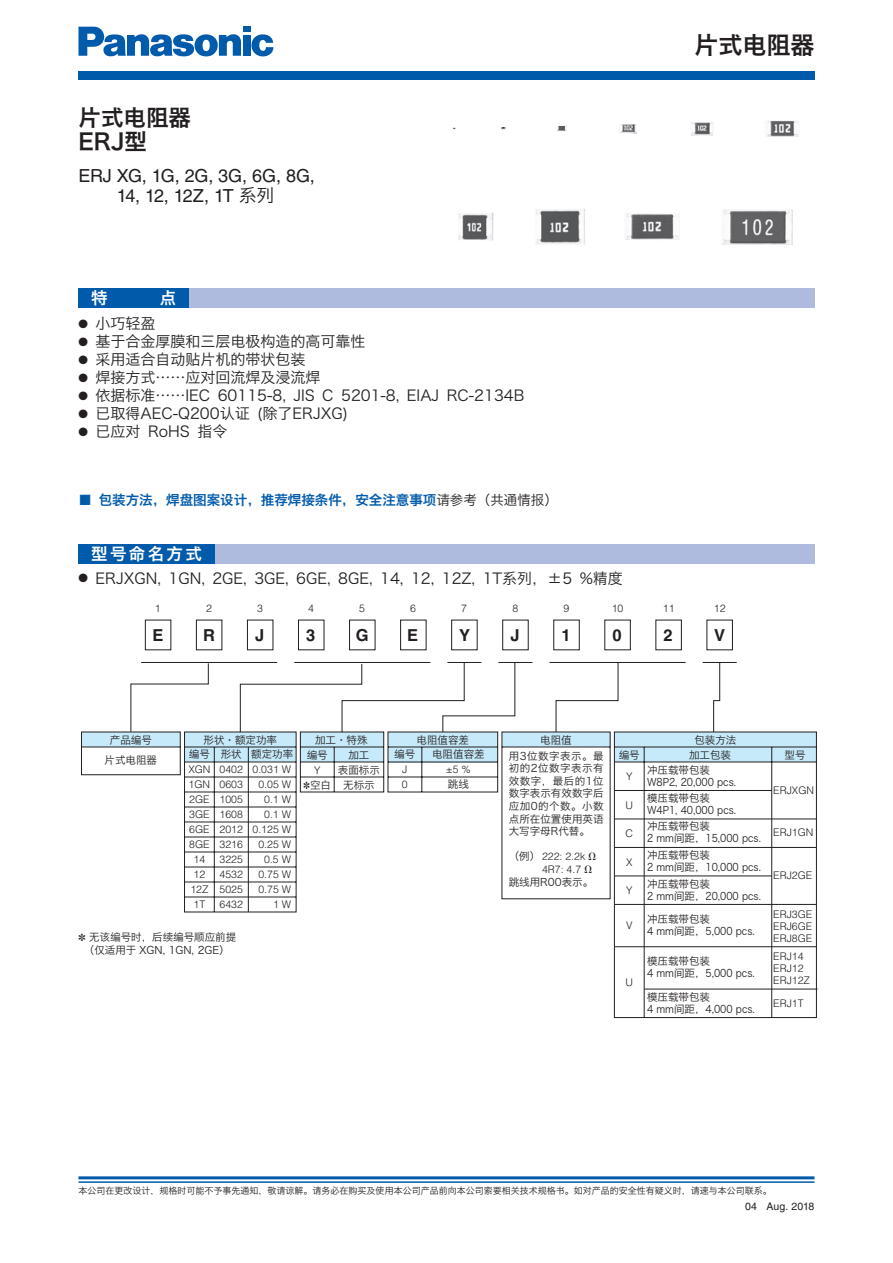
<style>
.page{position:relative;width:893px;height:1263px;background:#fff}
.page>*{position:absolute;margin:0;border:0;box-sizing:border-box;transform-origin:0 0}
.t1{font:24px "Hiragino Sans GB W6 G Bpc EUC H";color:#231f20}
.t2{font:22.5px/24px "Hiragino Sans GB W6 G Bpc EUC H";color:#231f20}
.t3{font:18px/19.5px "Helvetica LT Std";letter-spacing:-.025em;color:#231f20;text-align:center}
.t4{font:700 16.5px "Helvetica LT Std";color:#231f20}
.t5{font:16.5px "Hiragino Sans GB W6 G Bpc EUC H";letter-spacing:.14em;color:#fff}
.t6{font:15px "Hiragino Sans GB W3 G Bpc EUC H";color:#231f20}
.t7{font:13.5px "Hiragino Sans GB W6 G Bpc EUC H";color:#015aaa}
.t8{font:10.5px/12px "Hiragino Sans GB W3 G Bpc EUC H";color:#231f20}
.t9{font:300 10.5px/15px "Helvetica LT Std";color:#231f20}
.t10{font:10.5px "Helvetica LT Std";letter-spacing:.01em;color:#231f20}
.t11{font:9px "Hiragino Sans GB W3 G Bpc EUC H";color:#231f20}
.s1{font-family:"Hiragino Sans GB W3 G Bpc EUC H"}
.s2{font-family:"Hiragino Sans GB W3 G Bpc EUC H";color:#231f20}
.s3{font-family:"Hiragino Sans GB W3 G Bpc EUC H";font-weight:400}
</style>
<div class="page">
<hr style="left:78px;top:1176px;width:736px;height:3px;background:#015aaa">
<hr style="left:78px;top:1181px;width:736px;height:2px;background:#015aaa">
<div style="left:78px;top:71px;width:736px;height:9px;background:#015aaa"></div>
<svg style="left:78px;top:27px;width:163px;height:30px"></svg>
<div style="left:242px;top:35px;width:8px;height:21px;background:#015aaa"></div>
<div style="left:242px;top:27px;width:8px;height:5px;background:#015aaa"></div>
<svg style="left:251px;top:34px;width:22px;height:22px"></svg>
<img style="left:453px;top:120px;width:346px;height:125px">
<svg style="left:81px;top:619px;width:601px;height:294px"></svg>
<svg style="left:501px;top:731px;width:316px;height:287px"></svg>
<hr style="left:498px;top:662px;width:34px;height:1px;background:#231f20">
<hr style="left:549px;top:662px;width:136px;height:1px;background:#231f20">
<hr style="left:702px;top:662px;width:34px;height:1px;background:#231f20">
<hr style="left:248px;top:747px;width:1px;height:165px;background:#231f20">
<svg style="left:130px;top:663px;width:79px;height:69px"></svg>
<svg style="left:240px;top:662px;width:275px;height:71px"></svg>
<svg style="left:555px;top:663px;width:63px;height:69px"></svg>
<svg style="left:713px;top:663px;width:7px;height:69px"></svg>
<hr style="left:614px;top:819px;width:202px;height:1px;background:#231f20">
<hr style="left:614px;top:790px;width:157px;height:1px;background:#231f20">
<hr style="left:614px;top:847px;width:202px;height:1px;background:#231f20">
<hr style="left:614px;top:904px;width:202px;height:1px;background:#231f20">
<hr style="left:614px;top:876px;width:157px;height:1px;background:#231f20">
<hr style="left:644px;top:989px;width:173px;height:1px;background:#231f20">
<hr style="left:614px;top:946px;width:202px;height:1px;background:#231f20">
<div style="left:78px;top:544px;width:737px;height:19px;background:#aebade"></div>
<div style="left:78px;top:544px;width:137px;height:19px;background:#015aaa"></div>
<div style="left:78px;top:289px;width:737px;height:19px;background:#aebade"></div>
<div style="left:78px;top:289px;width:111px;height:19px;background:#015aaa"></div>
<svg style="left:588px;top:853px;width:8px;height:7px"></svg>
<svg style="left:584px;top:866px;width:8px;height:7px"></svg>
<h1 class="t1" style="left:694px;top:36px;width:121px">片式电阻器</h1>
<h2 class="t2" style="left:78px;top:109px;width:114px">片式电阻器<br>ERJ型</h2>
<h3 class="t3" style="left:78px;top:166px;width:238px">ERJ XG, 1G, 2G, 3G, 6G, 8G,<br>14, 12, 12Z, 1T <span class="s1">系列</span></h3>
<h3 class="t5" style="left:91px;top:292px;width:18px">特</h3>
<h3 class="t5" style="left:160px;top:292px;width:18px">点</h3>
<h3 class="t6" style="left:78px;top:318px;width:79px">● 小巧轻盈</h3>
<h3 class="t6" style="left:78px;top:336px;width:289px">● 基于合金厚膜和三层电极构造的高可靠性</h3>
<h3 class="t6" style="left:78px;top:354px;width:229px">● 采用适合自动贴片机的带状包装</h3>
<h3 class="t6" style="left:78px;top:372px;width:244px">● 焊接方式……应对回流焊及浸流焊</h3>
<h3 class="t6" style="left:78px;top:390px;width:447px">● 依据标准……IEC 60115-8, JIS C 5201-8, EIAJ RC-2134B</h3>
<h3 class="t6" style="left:78px;top:408px;width:271px">● 已取得AEC-Q200认证 (除了ERJXG)</h3>
<h3 class="t6" style="left:78px;top:426px;width:150px">● 已应对 RoHS 指令</h3>
<p class="t7" style="left:78px;top:495px;width:481px">■ 包装方法，焊盘图案设计，推荐焊接条件，安全注意事项<span class="s2">请参考（共通情报）</span></p>
<h3 class="t5" style="left:91px;top:548px;width:112px">型号命名方式</h3>
<h3 class="t6" style="left:78px;top:572px;width:546px">● ERJXGN, 1GN, 2GE, 3GE, 6GE, 8GE, 14, 12, 12Z, 1T系列，±5 %精度</h3>
<p class="t9" style="left:155px;top:601px;width:7px">1</p>
<p class="t9" style="left:206px;top:601px;width:7px">2</p>
<p class="t9" style="left:257px;top:601px;width:7px">3</p>
<p class="t9" style="left:308px;top:601px;width:7px">4</p>
<p class="t9" style="left:359px;top:601px;width:7px">5</p>
<p class="t9" style="left:410px;top:601px;width:7px">6</p>
<p class="t9" style="left:461px;top:601px;width:7px">7</p>
<p class="t9" style="left:512px;top:601px;width:7px">8</p>
<p class="t9" style="left:563px;top:601px;width:7px">9</p>
<p class="t9" style="left:611px;top:601px;width:13px">10</p>
<p class="t9" style="left:662px;top:601px;width:13px">11</p>
<p class="t9" style="left:713px;top:601px;width:13px">12</p>
<h3 class="t4" style="left:153px;top:625px;width:13px">E</h3>
<h3 class="t4" style="left:203px;top:625px;width:13px">R</h3>
<h3 class="t4" style="left:255px;top:625px;width:11px">J</h3>
<h3 class="t4" style="left:306px;top:625px;width:11px">3</h3>
<h3 class="t4" style="left:356px;top:625px;width:14px">G</h3>
<h3 class="t4" style="left:407px;top:625px;width:13px">E</h3>
<h3 class="t4" style="left:459px;top:625px;width:13px">Y</h3>
<h3 class="t4" style="left:510px;top:625px;width:11px">J</h3>
<h3 class="t4" style="left:561px;top:625px;width:11px">1</h3>
<h3 class="t4" style="left:612px;top:625px;width:11px">0</h3>
<h3 class="t4" style="left:663px;top:625px;width:11px">2</h3>
<h3 class="t4" style="left:714px;top:625px;width:13px">V</h3>
<p class="t8" style="left:540px;top:735px;width:33px">电阻值</p>
<p class="t8" style="left:694px;top:735px;width:43px">包装方法</p>
<p class="t8" style="left:618px;top:750px;width:22px">编号</p>
<p class="t8" style="left:784px;top:750px;width:22px">型号</p>
<p class="t8" style="left:110px;top:735px;width:43px">产品编号</p>
<p class="t8" style="left:251px;top:734px;width:43px;line-height:14.7px;text-indent:-48px">形状·额定功率<br>额定功率</p>
<p class="t9" style="left:252px;top:763px;width:40px;text-align:right">0.031 W<br>0.05 W<br>0.1 W<br>0.1 W<br>0.125 W<br>0.25 W<br>0.5 W<br>0.75 W<br>0.75 W<br>1 W</p>
<p class="t8" style="left:416px;top:735px;width:54px">电阻值容差</p>
<p class="t8" style="left:307px;top:733px;width:62px;line-height:15.6px;text-indent:8px">加工·特殊编号</p>
<p class="t9" style="left:314px;top:764px;width:8px">Y</p>
<p class="t8" style="left:303px;top:781px;width:29px">✽空白</p>
<p class="t8" style="left:432px;top:750px;width:54px">电阻值容差</p>
<p class="t9" style="left:446px;top:763px;width:27px">±5 %</p>
<p class="t8" style="left:448px;top:780px;width:22px">跳线</p>
<p class="t8" style="left:189px;top:750px;width:22px">编号</p>
<p class="t9" style="left:188px;top:763px;width:24px;text-align:center">XGN<br>1GN<br>2GE<br>3GE<br>6GE<br>8GE<br>14<br>12<br>12Z<br>1T</p>
<p class="t8" style="left:394px;top:750px;width:22px">编号</p>
<p class="t9" style="left:402px;top:763px;width:7px">J<br>0</p>
<p class="t8" style="left:221px;top:750px;width:22px">形状</p>
<p class="t9" style="left:220px;top:763px;width:25px;text-align:justify">0402<br>0603<br>1005<br>1608<br>2012<br>3216<br>3225<br>4532<br>5025<br>6432</p>
<p class="t8" style="left:689px;top:750px;width:43px">加工包装</p>
<p class="t8" style="left:338px;top:749px;width:43px;line-height:15px;text-align:center">加工<br>表面标示无标示</p>
<p class="t8" style="left:105px;top:756px;width:54px">片式电阻器</p>
<p class="t8" style="left:509px;top:751px;width:96px;line-height:12.6px;text-align:justify">用3位数字表示。最初的2位数字表示有效数字，最后的1位数字表示有效数字后应加0的个数。小数点所在位置使用英语大写字母R代替。</p>
<p class="t9" style="left:542px;top:851px;width:45px;line-height:12.6px;text-indent:-33px"><span class="s3">（例）</span> 222: 2.2k<br>4R7: 4.7</p>
<p class="t8" style="left:509px;top:877px;width:86px">跳线用R00表示。</p>
<p class="t8" style="left:647px;top:765px;width:90px">冲压载带包装<br>W8P2, 20,000 pcs.</p>
<p class="t8" style="left:647px;top:794px;width:91px">模压载带包装<br>W4P1, 40,000 pcs.</p>
<p class="t9" style="left:626px;top:770px;width:8px">Y</p>
<p class="t9" style="left:773px;top:784px;width:42px">ERJXGN</p>
<p class="t9" style="left:625px;top:798px;width:9px">U</p>
<p class="t8" style="left:647px;top:822px;width:115px">冲压载带包装<br>2 mm间距，15,000 pcs.</p>
<p class="t9" style="left:625px;top:826px;width:9px">C</p>
<p class="t9" style="left:773px;top:826px;width:42px">ERJ1GN</p>
<p class="t8" style="left:647px;top:851px;width:115px">冲压载带包装<br>2 mm间距，10,000 pcs.</p>
<p class="t8" style="left:647px;top:879px;width:115px">冲压载带包装<br>2 mm间距，20,000 pcs.</p>
<p class="t9" style="left:626px;top:855px;width:8px">X</p>
<p class="t9" style="left:773px;top:869px;width:41px">ERJ2GE</p>
<p class="t9" style="left:773px;top:909px;width:41px;line-height:12px;text-align:justify">ERJ3GE ERJ6GE ERJ8GE</p>
<p class="t9" style="left:626px;top:884px;width:8px">Y</p>
<p class="t9" style="left:626px;top:919px;width:8px">V</p>
<p class="t8" style="left:647px;top:914px;width:109px">冲压载带包装<br>4 mm间距，5,000 pcs.</p>
<p class="t8" style="left:78px;top:932px;width:159px;line-height:13.5px;text-align:center">✽ 无该编号时，后续编号顺应前提（仅适用于 XGN, 1GN, 2GE）</p>
<p class="t9" style="left:773px;top:951px;width:38px;line-height:12px">ERJ14<br>ERJ12<br>ERJ12Z</p>
<p class="t9" style="left:773px;top:997px;width:32px">ERJ1T</p>
<p class="t8" style="left:647px;top:957px;width:109px">模压载带包装<br>4 mm间距，5,000 pcs.</p>
<p class="t9" style="left:625px;top:976px;width:9px">U</p>
<p class="t8" style="left:647px;top:992px;width:109px">模压载带包装<br>4 mm间距，4,000 pcs.</p>
<p class="t11" style="left:78px;top:1187px;width:694px">本公司在更改设计，规格时可能不予事先通知，敬请谅解。请务必在购买及使用本公司产品前向本公司索要相关技术规格书。如对产品的安全性有疑义时，请速与本公司联系。</p>
<p class="t10" style="left:745px;top:1200px;width:71px">04 Aug. 2018</p>
</div>
